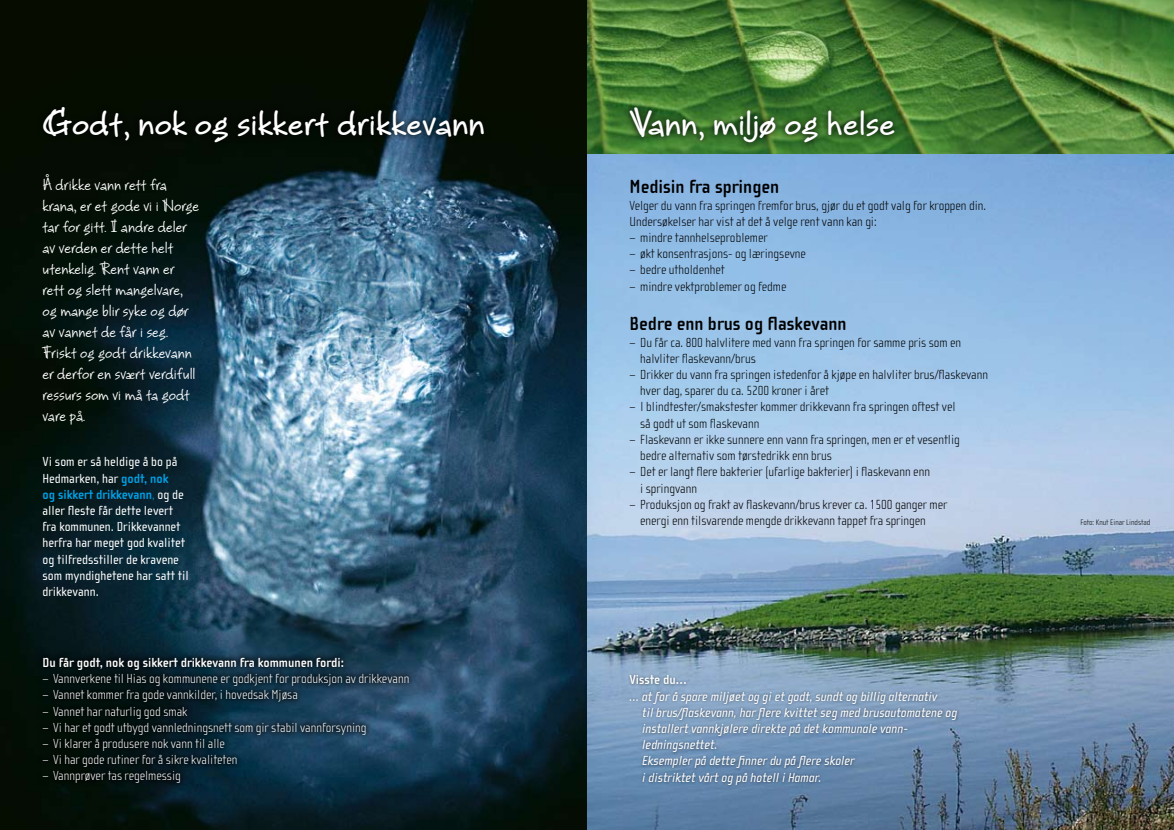
<style>
.page{position:relative;width:1174px;height:830px;background:#fff}
.page>*{position:absolute;margin:0;border:0;box-sizing:border-box;transform-origin:0 0}
.t1{font:700 36px "Bruno JB Std";color:#fff}
.t2{font:700 19.5px "Cholla Sans";color:#000}
.t3{font:16.5px/21px "Bruno JB Std";color:#fff}
.t4{font:100 13.5px/16.2px "Cholla Sans";color:#000}
.t5{font:100 13.5px "Cholla Sans";color:#fff}
.t6{font:italic 13.5px/16.2px "Cholla Sans";color:#fff}
.t7{font:13.5px/16.2px "Cholla Sans";color:#fff}
.t8{font:700 13.5px "Cholla Sans";color:#fff}
.t9{font:100 8.25px "Cholla Sans";color:#000}
.s1{font-weight:700;color:#00a3e8}
.s2{font-weight:100;color:#00a3e8}
</style>
<div class="page">
<img style="left:0;top:0;width:1174px;height:829px">
<svg style="left:36px;top:100px;width:454px;height:48px;background:#07110d"></svg>
<svg style="left:623px;top:101px;width:277px;height:48px;background:#336727"></svg>
<svg style="left:34px;top:649px;width:379px;height:139px;background:#0c2532"></svg>
<div style="left:627px;top:672px;width:333px;height:115px;background:#000;opacity:.5"></div>
<h1 class="t1" style="left:43px;top:100px;width:444px">Godt, nok og sikkert drikkevann</h1>
<h1 class="t1" style="left:629px;top:100px;width:267px">Vann, miljø og helse</h1>
<p class="t3" style="left:43px;top:174px;width:158px">Å drikke vann rett fra krana, er et gode vi i Norge tar for gitt. I andre deler av verden er dette helt utenkelig. Rent vann er rett og slett mangelvare, og mange blir syke og dør av vannet de får i seg.<br>Friskt og godt drikkevann er derfor en svært verdifull ressurs som vi må ta godt vare på.</p>
<p class="t7" style="left:43px;top:454px;width:148px">Vi som er så heldige å bo på<br>Hedmarken, har <span class="s1">godt, nok<br>og sikkert drikkevann</span><span class="s2">,</span> og de aller fleste får dette levert fra kommunen. Drikkevannet herfra har meget god kvalitet og tilfredsstiller de kravene som myndighetene har satt til drikkevann.</p>
<h2 class="t2" style="left:629px;top:176px;width:151px">Medisin fra springen</h2>
<p class="t4" style="left:629px;top:197px;width:358px">Velger du vann fra springen fremfor brus, gjør du et godt valg for kroppen din.<br>Undersøkelser har vist at det å velge rent vann kan gi:</p>
<p class="t4" style="left:629px;top:229px;width:140px">– mindre tannhelseproblemer</p>
<p class="t4" style="left:629px;top:246px;width:178px">– økt konsentrasjons- og læringsevne</p>
<p class="t4" style="left:629px;top:262px;width:97px">– bedre utholdenhet</p>
<p class="t4" style="left:629px;top:278px;width:158px">– mindre vektproblemer og fedme</p>
<h2 class="t2" style="left:629px;top:313px;width:219px">Bedre enn brus og flaskevann</h2>
<p class="t4" style="left:640px;top:334px;width:322px;text-indent:-11px">– Du får ca. 800 halvlitere med vann fra springen for samme pris som en halvliter flaskevann/brus</p>
<p class="t4" style="left:640px;top:366px;width:349px;text-indent:-11px">– Drikker du vann fra springen istedenfor å kjøpe en halvliter brus/flaskevann hver dag, sparer du ca. 5200 kroner i året</p>
<p class="t4" style="left:640px;top:399px;width:317px;text-indent:-11px">– I blindtester/smakstester kommer drikkevann fra springen oftest vel så godt ut som flaskevann</p>
<p class="t4" style="left:640px;top:431px;width:321px;text-indent:-11px">– Flaskevann er ikke sunnere enn vann fra springen, men er et vesentlig bedre alternativ som tørstedrikk enn brus</p>
<p class="t4" style="left:640px;top:463px;width:291px;text-indent:-11px">– Det er langt flere bakterier (ufarlige bakterier) i flaskevann enn i springvann</p>
<p class="t4" style="left:640px;top:496px;width:309px;text-indent:-11px">– Produksjon og frakt av flaskevann/brus krever ca. 1500 ganger mer energi enn tilsvarende mengde drikkevann tappet fra springen</p>
<p class="t8" style="left:43px;top:654px;width:303px">Du får godt, nok og sikkert drikkevann fra kommunen fordi:</p>
<p class="t5" style="left:43px;top:671px;width:368px">– Vannverkene til Hias og kommunene er godkjent for produksjon av drikkevann</p>
<p class="t5" style="left:43px;top:687px;width:257px">– Vannet kommer fra gode vannkilder, i hovedsak Mjøsa</p>
<p class="t5" style="left:43px;top:703px;width:146px">– Vannet har naturlig god smak</p>
<p class="t5" style="left:43px;top:719px;width:325px">– Vi har et godt utbygd vannledningsnett som gir stabil vannforsyning</p>
<p class="t5" style="left:43px;top:735px;width:184px">– Vi klarer å produsere nok vann til alle</p>
<p class="t5" style="left:43px;top:752px;width:196px">– Vi har gode rutiner for å sikre kvaliteten</p>
<p class="t5" style="left:43px;top:768px;width:140px">– Vannprøver tas regelmessig</p>
<p class="t8" style="left:629px;top:672px;width:59px">Visste du…</p>
<p class="t6" style="left:642px;top:687px;width:317px;text-indent:-13px">… at for å spare miljøet og gi et godt, sundt og billig alternativ<br>til brus/flaskevann, har flere kvittet seg med brusautomatene og installert vannkjølere direkte på det kommunale vann&shy;ledningsnettet.<br>Eksempler på dette finner du på flere skoler<br>i distriktet vårt og på hotell i Hamar.</p>
<p class="t9" style="left:1080px;top:517px;width:71px">Foto: Knut Einar Lindstad</p>
</div>
